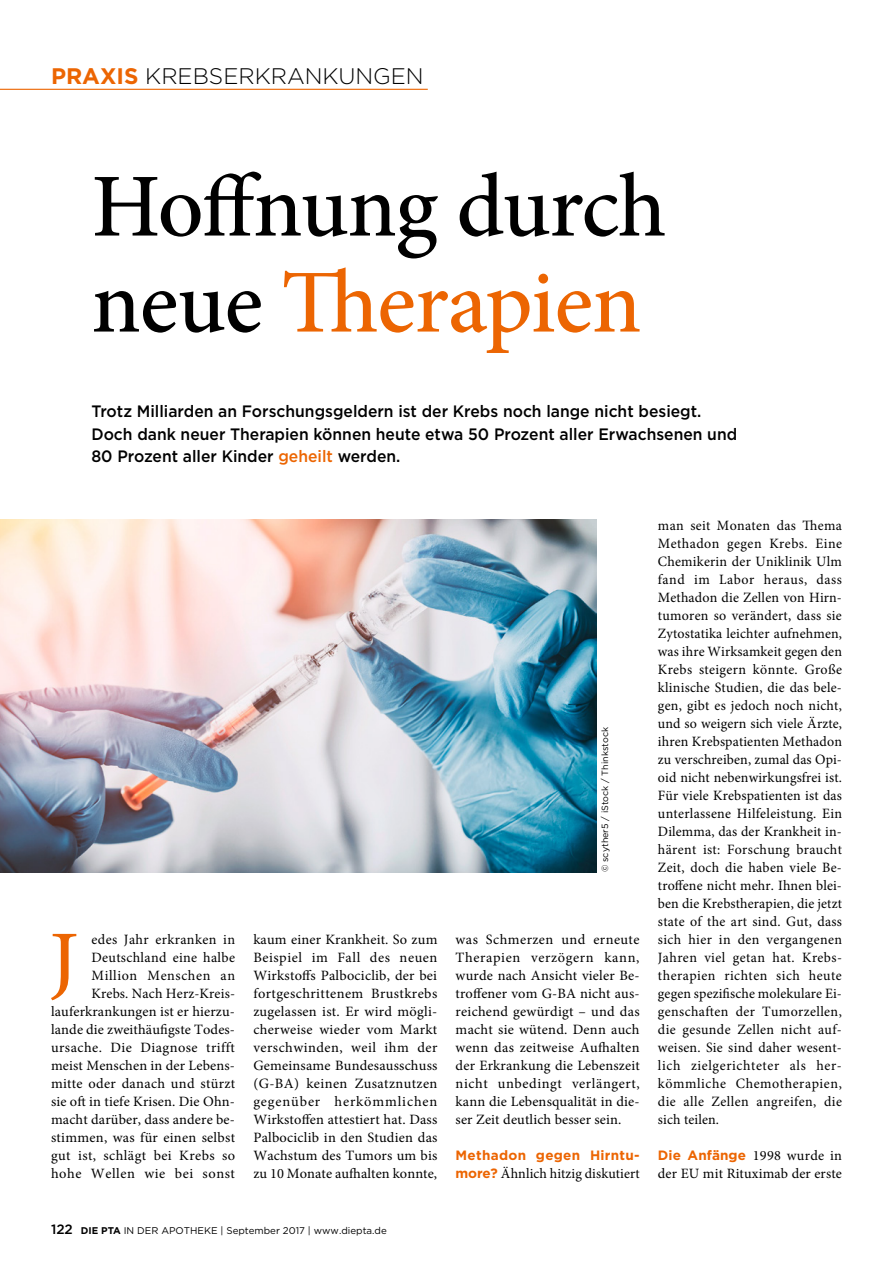
<style>
.page{position:relative;width:893px;height:1263px;background:#fff}
.page>*{position:absolute;margin:0;border:0;box-sizing:border-box;transform-origin:0 0}
.Praxis_Titel{font:500 90px/96px "Minion Pro";letter-spacing:-.015em;color:#000}
.Praxis_Grundtext_Ini{font:81.45px "Minion Pro";color:#ec6502;scale:1.12 1}
.t1{font:300 22.5px "Gotham";color:#000}
.Praxis_Vorspann{font:500 16.5px/22.5px "Gotham";color:#000;scale:.95 1}
.Praxis_Grundtext_Ini-2{font:14.25px/18px "Minion Pro";letter-spacing:.01em;color:#000;text-align:justify}
.Praxis_Grundtext{font:14.25px/18px "Minion Pro";letter-spacing:.02em;color:#000}
.Praxis_Grundtext-2{font:700 13.5px "Gotham";letter-spacing:.02em;color:#ec6502}
.t2{font:9.75px "Gotham";color:#000}
.Praxis_Bildquelle{font:9px "Gotham";color:#000}
.s1{font-weight:700;color:#ec6502}
.s2{color:#ec6502}
.s3{font-family:"Gotham";font-weight:700;font-size:13.5px;color:#ec6502}
.s4{font-weight:500;font-size:13.5px}
.s5{font-weight:700}
</style>
<div class="page">
<img style="left:0;top:520px;width:597px;height:352px">
<hr style="left:0;top:89px;width:428px;height:1px;background:#ec6502">
<p class="t1" style="left:51px;top:62px;width:374px"><span class="s1">PRAXIS</span> KREBSERKRANKUNGEN</p>
<p class="Praxis_Titel" style="left:91px;top:159px;width:577px">Hoffnung durch neue <span class="s2">Therapien</span></p>
<p class="Praxis_Vorspann" style="left:91px;top:400px;width:681px">Trotz Milliarden an Forschungsgeldern ist der Krebs noch lange nicht besiegt.<br>Doch dank neuer Therapien können heute etwa 50 Prozent aller Erwachsenen und<br>80 Prozent aller Kinder <span class="s2">geheilt</span> werden.</p>
<p class="Praxis_Bildquelle" style="left:599px;top:872px;width:147px;rotate:-90deg">© scyther5 / iStock / Thinkstock</p>
<p class="Praxis_Grundtext_Ini" style="left:49px;top:906px;width:28px">J</p>
<p class="Praxis_Grundtext_Ini-2" style="left:51px;top:931px;width:186px;text-align:right">edes Jahr erkranken in<br>Deutschland eine halbe<br>Million Menschen an<br>Krebs. Nach Herz-Kreis&shy;lauferkrankungen ist er hierzu&shy;lande die zweithäufigste Todes&shy;ursache. Die Diagnose trifft meist Menschen in der Lebens&shy;mitte oder danach und stürzt sie oft in tiefe Krisen. Die Ohn&shy;macht darüber, dass andere be&shy;stimmen, was für einen selbst gut ist, schlägt bei Krebs so hohe Wellen wie bei sonst</p>
<p class="Praxis_Grundtext_Ini-2" style="left:253px;top:931px;width:186px">kaum einer Krankheit. So zum Beispiel im Fall des neuen Wirkstoffs Palbociclib, der bei fortgeschrittenem Brustkrebs zugelassen ist. Er wird mögli&shy;cherweise wieder vom Markt verschwinden, weil ihm der Gemeinsame Bundesausschuss (G-BA) keinen Zusatznutzen gegenüber herkömmlichen Wirkstoffen attestiert hat. Dass Palbociclib in den Studien das Wachstum des Tumors um bis zu 10 Monate aufhalten konnte,</p>
<p class="Praxis_Grundtext_Ini-2" style="left:456px;top:931px;width:186px">was Schmerzen und erneute Therapien verzögern kann, wurde nach Ansicht vieler Be&shy;troffener vom G-BA nicht aus&shy;reichend gewürdigt – und das macht sie wütend. Denn auch wenn das zeitweise Aufhalten der Erkrankung die Lebenszeit nicht unbedingt verlängert, kann die Lebensqualität in die&shy;ser Zeit deutlich besser sein.</p>
<p class="Praxis_Grundtext-2" style="left:456px;top:1146px;width:186px">Methadon gegen Hirntu-</p>
<p class="Praxis_Grundtext" style="left:456px;top:1165px;width:186px"><span class="s3">more?</span> Ähnlich hitzig diskutiert</p>
<p class="t2" style="left:51px;top:1224px;width:337px"><span class="s4">122</span> <span class="s5">DIE PTA</span> IN DER APOTHEKE | September 2017 | www.diepta.de</p>
<p class="Praxis_Grundtext" style="left:658px;top:517px;width:186px">man seit Monaten das Thema<br>Methadon gegen Krebs. Eine<br>Chemikerin der Uniklinik Ulm fand im Labor heraus, dass<br>Methadon die Zellen von Hirn&shy;tumoren so verändert, dass sie<br>Zytostatika leichter aufnehmen, was ihre Wirksamkeit gegen den<br>Krebs steigern könnte. Große klinische Studien, die das bele&shy;gen, gibt es jedoch noch nicht, und so weigern sich viele Ärzte, ihren Krebspatienten Methadon zu verschreiben, zumal das Opi&shy;oid nicht nebenwirkungsfrei ist.<br>Für viele Krebspatienten ist das unterlassene Hilfeleistung. Ein<br>Dilemma, das der Krankheit in&shy;härent ist: Forschung braucht<br>Zeit, doch die haben viele Be&shy;troffene nicht mehr. Ihnen blei&shy;ben die Krebstherapien, die jetzt state of the art sind. Gut, dass sich hier in den vergangenen<br>Jahren viel getan hat. Krebs&shy;therapien richten sich heute gegen spezifische molekulare Ei&shy;genschaften der Tumorzellen, die gesunde Zellen nicht auf&shy;weisen. Sie sind daher wesent&shy;lich zielgerichteter als her&shy;kömmliche Chemotherapien, die alle Zellen angreifen, die sich teilen.</p>
<p class="Praxis_Grundtext" style="left:658px;top:1147px;width:186px"><span class="s3">Die Anfänge</span> 1998 wurde in der EU mit Rituximab der erste</p>
</div>
